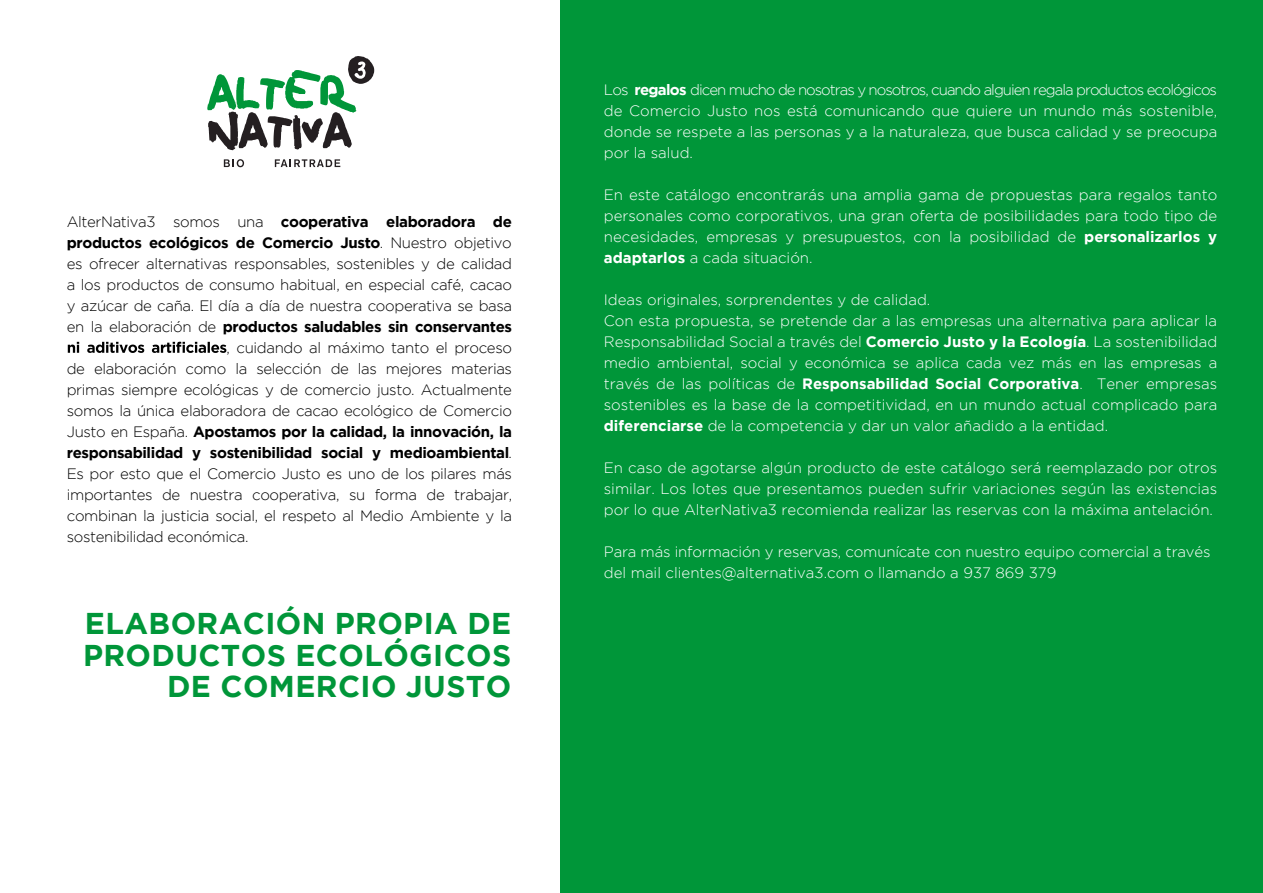
<style>
.page{position:relative;width:1263px;height:893px;background:#fff}
.page>*{position:absolute;margin:0;border:0;box-sizing:border-box;transform-origin:0 0}
.t1{font:700 30px/31.5px "Gotham";letter-spacing:.015em;color:#009639;text-align:right}
.t2{font:300 15px/21px "Gotham";color:#fff;text-align:justify}
.t3{font:300 15px "Gotham";letter-spacing:-.025em;color:#000}
.t4{font:700 15px "Gotham";letter-spacing:-.025em;color:#000}
.s1{font-weight:300}
.s2{font-weight:700}
</style>
<div class="page">
<div style="left:560px;top:0;width:703px;height:893px;background:#009639"></div>
<svg style="left:224px;top:159px;width:20px;height:8px"></svg>
<svg style="left:275px;top:159px;width:65px;height:8px"></svg>
<svg style="left:207px;top:56px;width:167px;height:94px"></svg>
<svg style="left:68px;top:342px;width:158px;height:11px"></svg>
<p class="t4" style="left:67px;top:213px;width:447px"><span class="s1">AlterNativa3 somos una</span> cooperativa elaboradora de</p>
<p class="t4" style="left:67px;top:234px;width:446px">productos ecológicos de Comercio Justo<span class="s1">. Nuestro objetivo</span></p>
<p class="t3" style="left:67px;top:255px;width:447px">es ofrecer alternativas responsables, sostenibles y de calidad</p>
<p class="t3" style="left:67px;top:276px;width:447px">a los productos de consumo habitual, en especial café, cacao</p>
<p class="t3" style="left:67px;top:297px;width:447px">y azúcar de caña. El día a día de nuestra cooperativa se basa</p>
<p class="t4" style="left:67px;top:318px;width:447px"><span class="s1">en la elaboración de</span> productos saludables sin conservantes</p>
<p class="t3" style="left:227px;top:339px;width:287px">, cuidando al máximo tanto el proceso</p>
<p class="t3" style="left:67px;top:360px;width:447px">de elaboración como la selección de las mejores materias</p>
<p class="t3" style="left:67px;top:381px;width:447px">primas siempre ecológicas y de comercio justo. Actualmente</p>
<p class="t3" style="left:67px;top:402px;width:447px">somos la única elaboradora de cacao ecológico de Comercio</p>
<p class="t4" style="left:67px;top:423px;width:447px"><span class="s1">Justo en España.</span> Apostamos por la calidad, la innovación, la</p>
<p class="t4" style="left:67px;top:444px;width:446px">responsabilidad y sostenibilidad social y medioambiental<span class="s1">.</span></p>
<p class="t3" style="left:67px;top:465px;width:447px">Es por esto que el Comercio Justo es uno de los pilares más</p>
<p class="t3" style="left:67px;top:486px;width:447px">importantes de nuestra cooperativa, su forma de trabajar,</p>
<p class="t3" style="left:67px;top:507px;width:447px">combinan la justicia social, el respeto al Medio Ambiente y la</p>
<p class="t3" style="left:67px;top:528px;width:183px">sostenibilidad económica.</p>
<h1 class="t1" style="left:83px;top:607px;width:430px">ELABORACIÓN PROPIA DE<br>PRODUCTOS ECOLÓGICOS<br>DE COMERCIO JUSTO</h1>
<p class="t2" style="left:604px;top:79px;width:615px">Los <span class="s2">regalos</span> dicen mucho de nosotras y nosotros, cuando alguien regala productos ecológicos de Comercio Justo nos está comunicando que quiere un mundo más sostenible, donde se respete a las personas y a la naturaleza, que busca calidad y se preocupa por la salud.</p>
<p class="t2" style="left:604px;top:184px;width:615px">En este catálogo encontrarás una amplia gama de propuestas para regalos tanto personales como corporativos, una gran oferta de posibilidades para todo tipo de necesidades, empresas y presupuestos, con la posibilidad de <span class="s2">personalizarlos y adaptarlos</span> a cada situación.</p>
<p class="t2" style="left:604px;top:289px;width:615px;text-align:left">Ideas originales, sorprendentes y de calidad.<br>Con esta propuesta, se pretende dar a las empresas una alternativa para aplicar la Responsabilidad Social a través del <span class="s2">Comercio Justo y la Ecología</span>. La sostenibilidad medio ambiental, social y económica se aplica cada vez más en las empresas a través de las políticas de <span class="s2">Responsabilidad Social Corporativa</span>. Tener empresas sostenibles es la base de la competitividad, en un mundo actual complicado para <span class="s2">diferenciarse</span> de la competencia y dar un valor añadido a la entidad.</p>
<p class="t2" style="left:604px;top:457px;width:615px">En caso de agotarse algún producto de este catálogo será reemplazado por otros similar. Los lotes que presentamos pueden sufrir variaciones según las existencias por lo que AlterNativa3 recomienda realizar las reservas con la máxima antelación.</p>
<p class="t2" style="left:604px;top:541px;width:608px">Para más información y reservas, comunícate con nuestro equipo comercial a través del mail clientes@alternativa3.com o llamando a 937 869 379</p>
</div>
